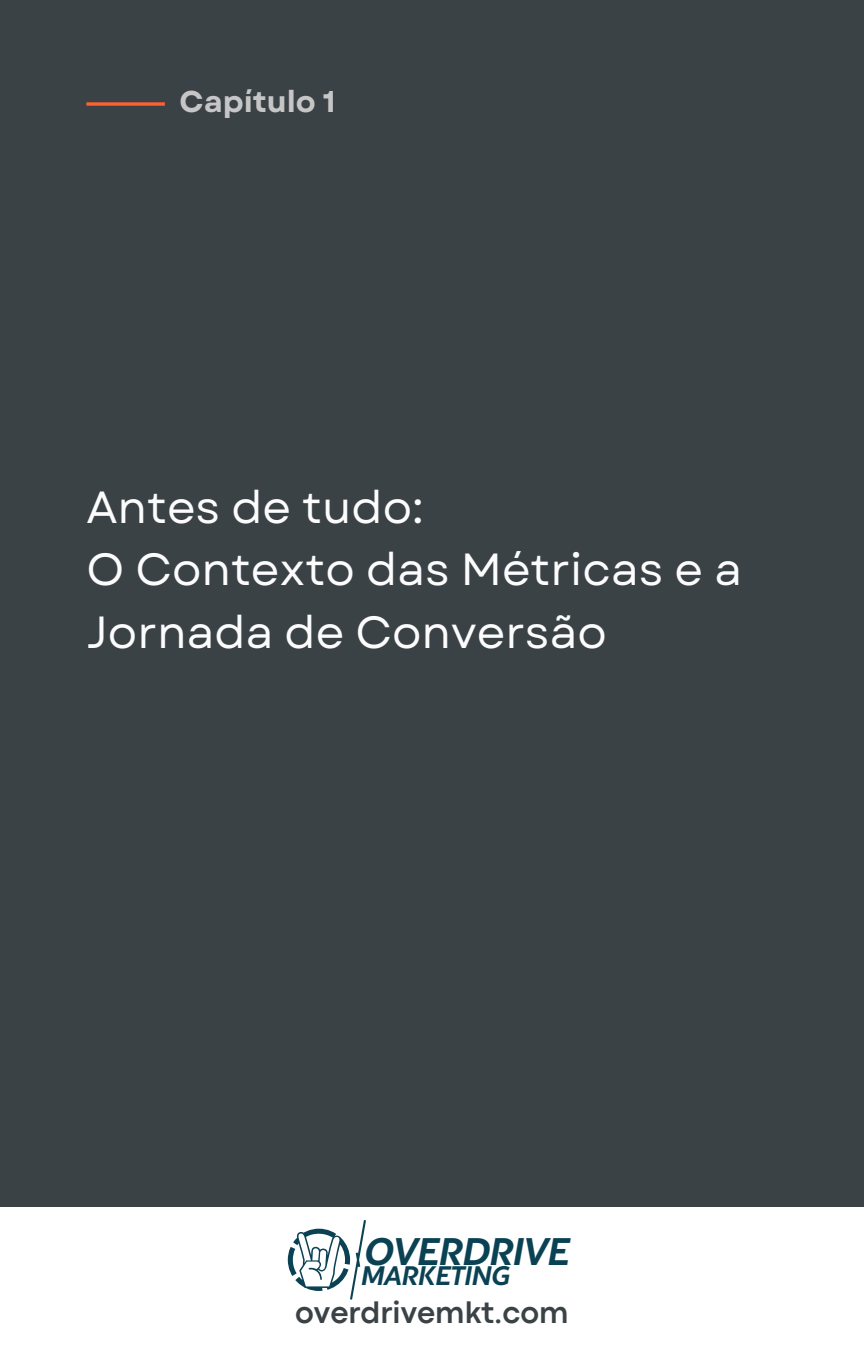
<style>
.page{position:relative;width:864px;height:1350px;background:#3b4246}
.page>*{position:absolute;margin:0;border:0;box-sizing:border-box;transform-origin:0 0}
.t1{font:45px/62.6px "Garet";color:#fcfcfc}
.t2{font:italic 700 38.25px "Blacker Sans Pro";letter-spacing:-.03em;color:#0a4254}
.t3{font:700 31.5px "Codec Pro";color:#3b4246}
.t4{font:700 29.93px "Garet";color:#c6c6c6}
.t5{font:italic 700 26.78px "Blacker Sans Pro";letter-spacing:-.03em;color:#0a4254}
</style>
<div class="page">
<svg style="left:86px;top:102px;width:79px;height:4px"></svg>
<div style="left:0;top:1207px;width:864px;height:143px;background:#fff"></div>
<svg style="left:288px;top:1220px;width:78px;height:80px"></svg>
<h1 class="t4" style="left:180px;top:80px;width:158px">Capítulo 1</h1>
<h3 class="t1" style="left:86px;top:476px;width:657px">Antes de tudo:<br>O Contexto das Métricas e a<br>Jornada de Conversão</h3>
<h2 class="t2" style="left:365px;top:1228px;width:207px">OVERDRIVE</h2>
<p class="t5" style="left:361px;top:1259px;width:151px">MARKETING</p>
<p class="t3" style="left:295px;top:1302px;width:275px">overdrivemkt.com</p>
</div>
